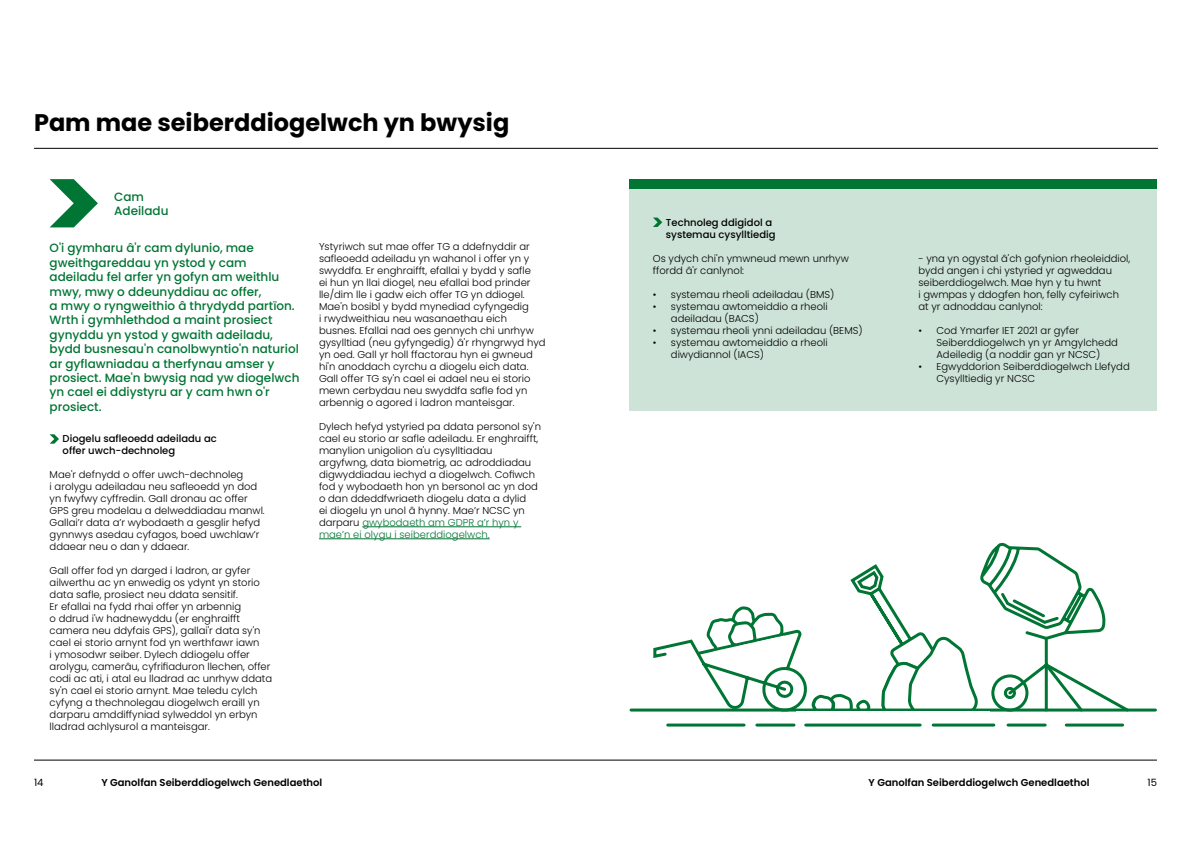
<style>
.page{position:relative;width:1191px;height:842px;background:#fff}
.page>*{position:absolute;margin:0;border:0;box-sizing:border-box;transform-origin:0 0}
.t1{font:700 24px "Poppins";color:#000}
.t2{font:500 12px/14.4px "Poppins";color:#007534}
.t3{font:300 10px/12px "Poppins";color:#000}
.t4{font:500 10px/12px "Poppins";color:#000}
.t5{font:600 10px "Poppins";color:#000}
.t6{font:10px "Poppins";color:#000}
.s1{color:#007534}
</style>
<div class="page">
<hr style="left:34px;top:760px;width:1123px;height:1px;background:#000">
<hr style="left:362px;top:526px;width:159px;height:1px;background:#007534">
<hr style="left:319px;top:538px;width:170px;height:1px;background:#007534">
<svg style="left:50px;top:179px;width:48px;height:48px"></svg>
<hr style="left:34px;top:148px;width:1124px;height:1px;background:#000">
<div style="left:629px;top:188px;width:528px;height:223px;background:#cde3d7"></div>
<div style="left:629px;top:179px;width:528px;height:9px;background:#007534"></div>
<svg style="left:653px;top:218px;width:9px;height:9px"></svg>
<svg style="left:50px;top:434px;width:9px;height:10px"></svg>
<svg style="left:629px;top:542px;width:528px;height:170px"></svg>
<div style="left:796px;top:711px;width:193px;height:16px;background:#fff"></div>
<hr style="left:668px;top:723px;width:76px;height:3px;background:#007534">
<hr style="left:757px;top:723px;width:37px;height:3px;background:#007534">
<hr style="left:1008px;top:723px;width:37px;height:3px;background:#007534">
<hr style="left:805px;top:723px;width:115px;height:3px;background:#007534">
<hr style="left:1066px;top:723px;width:56px;height:3px;background:#007534">
<hr style="left:933px;top:723px;width:60px;height:3px;background:#007534">
<h1 class="t1" style="left:34px;top:108px;width:477px">Pam mae seiberddiogelwch yn bwysig</h1>
<p class="t2" style="left:114px;top:190px;width:56px">Cam<br>Adeiladu</p>
<p class="t2" style="left:50px;top:241px;width:251px">O'i gymharu â'r cam dylunio, mae gweithgareddau yn ystod y cam adeiladu fel arfer yn gofyn am weithlu mwy, mwy o ddeunyddiau ac offer,<br>a mwy o ryngweithio â thrydydd partïon.<br>Wrth i gymhlethdod a maint prosiect gynyddu yn ystod y gwaith adeiladu, bydd busnesau'n canolbwyntio'n naturiol ar gyflawniadau a therfynau amser y prosiect. Mae'n bwysig nad yw diogelwch yn cael ei ddiystyru ar y cam hwn o'r prosiect.</p>
<p class="t4" style="left:63px;top:433px;width:156px">Diogelu safleoedd adeiladu ac offer uwch-dechnoleg</p>
<p class="t3" style="left:50px;top:469px;width:217px">Mae'r defnydd o offer uwch-dechnoleg<br>i arolygu adeiladau neu safleoedd yn dod yn fwyfwy cyffredin. Gall dronau ac offer GPS greu modelau a delweddiadau manwl.<br>Gallai’r data a’r wybodaeth a gesglir hefyd gynnwys asedau cyfagos, boed uwchlaw’r ddaear neu o dan y ddaear.</p>
<p class="t3" style="left:50px;top:565px;width:224px">Gall offer fod yn darged i ladron, ar gyfer ailwerthu ac yn enwedig os ydynt yn storio data safle, prosiect neu ddata sensitif.<br>Er efallai na fydd rhai offer yn arbennig<br>o ddrud i'w hadnewyddu (er enghraifft camera neu ddyfais GPS), gallai'r data sy'n cael ei storio arnynt fod yn werthfawr iawn<br>i ymosodwr seiber. Dylech ddiogelu offer arolygu, camerâu, cyfrifiaduron llechen, offer codi ac ati, i atal eu lladrad ac unrhyw ddata sy'n cael ei storio arnynt. Mae teledu cylch cyfyng a thechnolegau diogelwch eraill yn darparu amddiffyniad sylweddol yn erbyn lladrad achlysurol a manteisgar.</p>
<p class="t3" style="left:319px;top:241px;width:228px">Ystyriwch sut mae offer TG a ddefnyddir ar safleoedd adeiladu yn wahanol i offer yn y swyddfa. Er enghraifft, efallai y bydd y safle<br>ei hun yn llai diogel, neu efallai bod prinder lle/dim lle i gadw eich offer TG yn ddiogel.<br>Mae'n bosibl y bydd mynediad cyfyngedig<br>i rwydweithiau neu wasanaethau eich busnes. Efallai nad oes gennych chi unrhyw gysylltiad (neu gyfyngedig) â'r rhyngrwyd hyd yn oed. Gall yr holl ffactorau hyn ei gwneud hi'n anoddach cyrchu a diogelu eich data.<br>Gall offer TG sy'n cael ei adael neu ei storio mewn cerbydau neu swyddfa safle fod yn arbennig o agored i ladron manteisgar.</p>
<p class="t3" style="left:319px;top:421px;width:223px">Dylech hefyd ystyried pa ddata personol sy'n cael eu storio ar safle adeiladu. Er enghraifft, manylion unigolion a'u cysylltiadau argyfwng, data biometrig, ac adroddiadau digwyddiadau iechyd a diogelwch. Cofiwch fod y wybodaeth hon yn bersonol ac yn dod o dan ddeddfwriaeth diogelu data a dylid<br>ei diogelu yn unol â hynny. Mae’r NCSC yn darparu <span class="s1">gwybodaeth am GDPR a’r hyn y mae’n ei olygu i seiberddiogelwch.</span></p>
<p class="t4" style="left:666px;top:216px;width:111px">Technoleg ddigidol a systemau cysylltiedig</p>
<p class="t3" style="left:653px;top:252px;width:197px">Os ydych chi'n ymwneud mewn unrhyw ffordd â'r canlynol:</p>
<p class="t3" style="left:653px;top:288px;width:183px">• systemau rheoli adeiladau (BMS)</p>
<p class="t3" style="left:671px;top:300px;width:158px;text-indent:-18px">• systemau awtomeiddio a rheoli adeiladau (BACS)</p>
<p class="t3" style="left:653px;top:324px;width:211px">• systemau rheoli ynni adeiladau (BEMS)</p>
<p class="t3" style="left:671px;top:336px;width:158px;text-indent:-18px">• systemau awtomeiddio a rheoli diwydiannol (IACS)</p>
<p class="t3" style="left:918px;top:252px;width:213px">- yna yn ogystal â'ch gofynion rheoleiddiol, bydd angen i chi ystyried yr agweddau seiberddiogelwch. Mae hyn y tu hwnt<br>i gwmpas y ddogfen hon, felly cyfeiriwch at yr adnoddau canlynol:</p>
<p class="t3" style="left:936px;top:324px;width:183px;text-indent:-18px">• Cod Ymarfer IET 2021 ar gyfer<br>Seiberddiogelwch yn yr Amgylchedd<br>Adeiledig (a noddir gan yr NCSC)</p>
<p class="t3" style="left:936px;top:360px;width:195px;text-indent:-18px">• Egwyddorion Seiberddiogelwch Llefydd<br>Cysylltiedig yr NCSC</p>
<p class="t6" style="left:34px;top:776px;width:11px">14</p>
<p class="t5" style="left:101px;top:776px;width:222px">Y Ganolfan Seiberddiogelwch Genedlaethol</p>
<p class="t5" style="left:868px;top:776px;width:222px">Y Ganolfan Seiberddiogelwch Genedlaethol</p>
<p class="t6" style="left:1147px;top:776px;width:11px">15</p>
</div>
